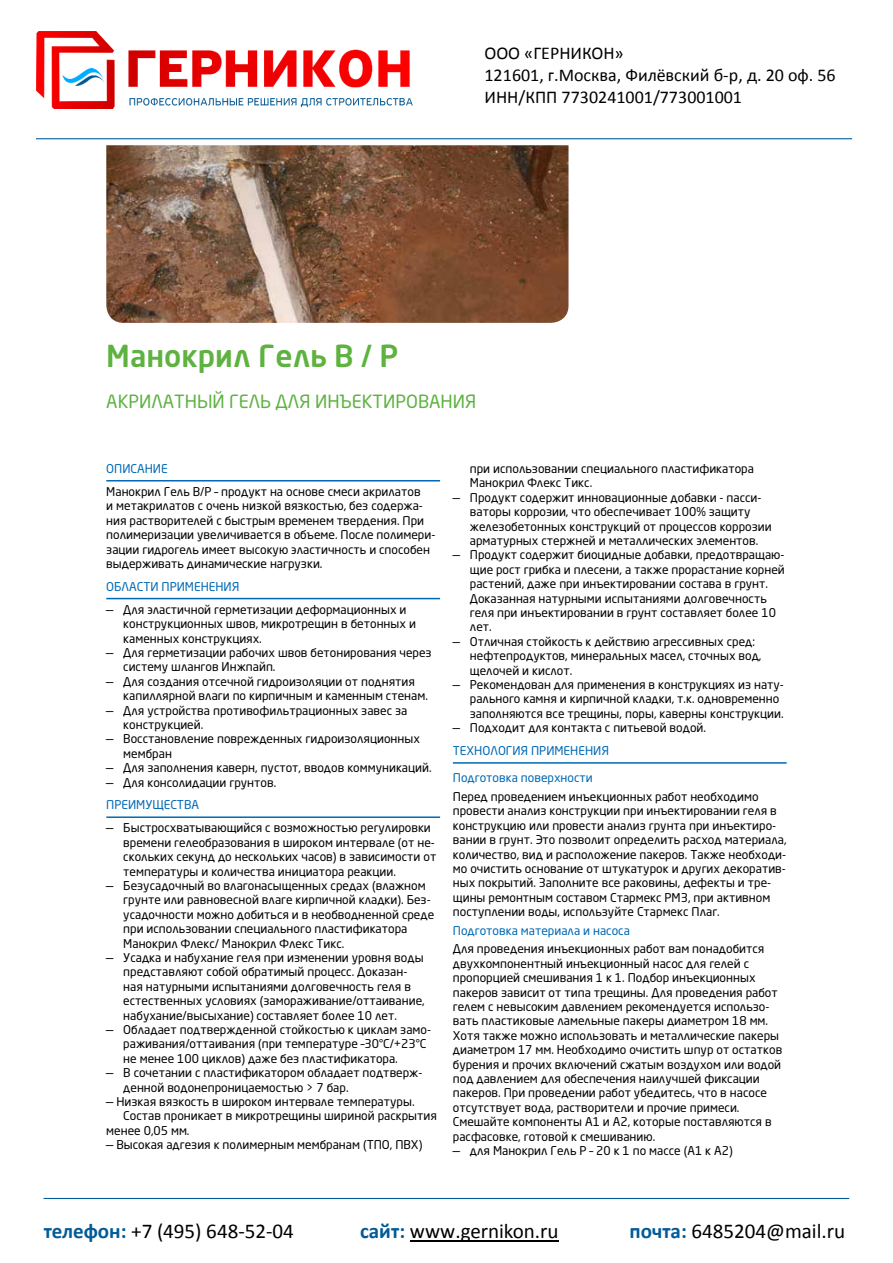
<style>
.page{position:relative;width:893px;height:1263px;background:#fff}
.page>*{position:absolute;margin:0;border:0;box-sizing:border-box;transform-origin:0 0}
.t1{font:500 30px "Neo Sans Pro";color:#5db240}
.t2{font:21px "Calibri";color:#000}
.t3{font:18px/21.9px "Calibri";color:#000}
.t4{font:18px "Neo Sans Pro";color:#5db240}
.t5{font:12px/14.4px "Neo Sans Pro";color:#000}
.t6{font:12px "Neo Sans Pro";color:#0069b4}
.s1{font-weight:700;color:#005b98}
</style>
<div class="page">
<hr style="left:106px;top:480px;width:334px;height:1px;background:#0069b4">
<hr style="left:106px;top:598px;width:334px;height:1px;background:#0069b4">
<hr style="left:106px;top:816px;width:334px;height:2px;background:#0069b4">
<hr style="left:453px;top:762px;width:334px;height:2px;background:#0069b4">
<img style="left:106px;top:145px;width:462px;height:178px">
<img style="left:36px;top:31px;width:377px;height:78px">
<hr style="left:36px;top:138px;width:816px;height:1px;background:#005b98">
<hr style="left:410px;top:1240px;width:148px;height:1px;background:#000">
<hr style="left:44px;top:1198px;width:805px;height:1px;background:#005b98">
<h3 class="t3" style="left:484px;top:43px;width:352px">ООО «ГЕРНИКОН»<br>121601, г.Москва, Филёвский б-р, д. 20 оф. 56<br>ИНН/КПП 7730241001/773001001</h3>
<h1 class="t1" style="left:106px;top:337px;width:294px">Манокрил Гель В / Р</h1>
<h3 class="t4" style="left:106px;top:390px;width:372px">АКРИЛАТНЫЙ ГЕЛЬ ДЛЯ ИНЪЕКТИРОВАНИЯ</h3>
<p class="t6" style="left:106px;top:461px;width:63px">ОПИСАНИЕ</p>
<p class="t5" style="left:106px;top:484px;width:331px">Манокрил Гель В/Р – продукт на основе смеси акрилатов<br>и метакрилатов с очень низкой вязкостью, без содержа&shy;ния растворителей с быстрым временем твердения. При полимеризации увеличивается в объеме. После полимери&shy;зации гидрогель имеет высокую эластичность и способен выдерживать динамические нагрузки.</p>
<p class="t6" style="left:106px;top:579px;width:135px">ОБЛАСТИ ПРИМЕНЕНИЯ</p>
<p class="t5" style="left:123px;top:602px;width:294px;text-indent:-17px">— Для эластичной герметизации деформационных и конструкционных швов, микротрещин в бетонных и каменных конструкциях.</p>
<p class="t5" style="left:123px;top:645px;width:310px;text-indent:-17px">— Для герметизации рабочих швов бетонирования через систему шлангов Инжпайп.</p>
<p class="t5" style="left:123px;top:674px;width:306px;text-indent:-17px">— Для создания отсечной гидроизоляции от поднятия капиллярной влаги по кирпичным и каменным стенам.</p>
<p class="t5" style="left:123px;top:703px;width:286px;text-indent:-17px">— Для устройства противофильтрационных завес за конструкцией.</p>
<p class="t5" style="left:123px;top:731px;width:298px;text-indent:-17px">— Восстановление поврежденных гидроизоляционных мембран</p>
<p class="t5" style="left:106px;top:760px;width:327px">— Для заполнения каверн, пустот, вводов коммуникаций.</p>
<p class="t5" style="left:106px;top:775px;width:171px">— Для консолидации грунтов.</p>
<p class="t6" style="left:106px;top:798px;width:94px">ПРЕИМУЩЕСТВА</p>
<p class="t5" style="left:123px;top:821px;width:315px;text-indent:-17px">— Быстросхватывающийся с возможностью регулировки времени гелеобразования в широком интервале (от не&shy;скольких секунд до нескольких часов) в зависимости от температуры и количества инициатора реакции.</p>
<p class="t5" style="left:123px;top:878px;width:312px;text-indent:-17px">— Безусадочный во влагонасыщенных средах (влажном грунте или равновесной влаге кирпичной кладки). Без&shy;усадочности можно добиться и в необводненной среде при использовании специального пластификатора Манокрил Флекс/ Манокрил Флекс Тикс.</p>
<p class="t5" style="left:123px;top:950px;width:303px;text-indent:-17px">— Усадка и набухание геля при изменении уровня воды представляют собой обратимый процесс. Доказан&shy;ная натурными испытаниями долговечность геля в естественных условиях (замораживание/оттаивание, набухание/высыхание) составляет более 10 лет.</p>
<p class="t5" style="left:123px;top:1022px;width:309px;text-indent:-17px">— Обладает подтвержденной стойкостью к циклам замо&shy;раживания/оттаивания (при температуре –30°С/+23°С не менее 100 циклов) даже без пластификатора.</p>
<p class="t5" style="left:123px;top:1065px;width:301px;text-indent:-17px">— В сочетании с пластификатором обладает подтверж&shy;денной водонепроницаемостью &gt; 7 бар.</p>
<p class="t5" style="left:106px;top:1094px;width:310px">— Низкая вязкость в широком интервале температуры.</p>
<p class="t5" style="left:123px;top:1109px;width:315px">Состав проникает в микротрещины шириной раскрытия</p>
<p class="t5" style="left:106px;top:1123px;width:85px">менее 0,05 мм.</p>
<p class="t5" style="left:106px;top:1137px;width:318px">— Высокая адгезия к полимерным мембранам (ТПО, ПВХ)</p>
<p class="t5" style="left:470px;top:461px;width:286px">при использовании специального пластификатора<br>Манокрил Флекс Тикс.</p>
<p class="t5" style="left:470px;top:490px;width:303px;text-indent:-17px">— Продукт содержит инновационные добавки - пасси&shy;ваторы коррозии, что обеспечивает 100% защиту железобетонных конструкций от процессов коррозии арматурных стержней и металлических элементов.</p>
<p class="t5" style="left:470px;top:548px;width:316px;text-indent:-17px">— Продукт содержит биоцидные добавки, предотвращаю&shy;щие рост грибка и плесени, а также прорастание корней растений, даже при инъектировании состава в грунт.<br>Доказанная натурными испытаниями долговечность геля при инъектировании в грунт составляет более 10 лет.</p>
<p class="t5" style="left:470px;top:634px;width:293px;text-indent:-17px">— Отличная стойкость к действию агрессивных сред: нефтепродуктов, минеральных масел, сточных вод, щелочей и кислот.</p>
<p class="t5" style="left:470px;top:677px;width:316px;text-indent:-17px">— Рекомендован для применения в конструкциях из нату&shy;рального камня и кирпичной кладки, т.к. одновременно заполняются все трещины, поры, каверны конструкции.</p>
<p class="t5" style="left:453px;top:720px;width:255px">— Подходит для контакта с питьевой водой.</p>
<p class="t6" style="left:453px;top:743px;width:158px">ТЕХНОЛОГИЯ ПРИМЕНЕНИЯ</p>
<p class="t6" style="left:453px;top:770px;width:141px">Подготовка поверхности</p>
<p class="t5" style="left:453px;top:789px;width:335px">Перед проведением инъекционных работ необходимо провести анализ конструкции при инъектировании геля в конструкцию или провести анализ грунта при инъектиро&shy;вании в грунт. Это позволит определить расход материала, количество, вид и расположение пакеров. Также необходи&shy;мо очистить основание от штукатурок и других декоратив&shy;ных покрытий. Заполните все раковины, дефекты и тре&shy;щины ремонтным составом Стармекс РМ3, при активном поступлении воды, используйте Стармекс Плаг.</p>
<p class="t6" style="left:453px;top:923px;width:179px">Подготовка материала и насоса</p>
<p class="t5" style="left:453px;top:942px;width:331px">Для проведения инъекционных работ вам понадобится двухкомпонентный инъекционный насос для гелей с пропорцией смешивания 1 к 1. Подбор инъекционных пакеров зависит от типа трещины. Для проведения работ гелем с невысоким давлением рекомендуется использо&shy;вать пластиковые ламельные пакеры диаметром 18 мм.<br>Хотя также можно использовать и металлические пакеры диаметром 17 мм. Необходимо очистить шпур от остатков бурения и прочих включений сжатым воздухом или водой под давлением для обеспечения наилучшей фиксации пакеров. При проведении работ убедитесь, что в насосе отсутствует вода, растворители и прочие примеси.<br>Смешайте компоненты А1 и А2, которые поставляются в расфасовке, готовой к смешиванию.</p>
<p class="t5" style="left:453px;top:1143px;width:281px">— для Манокрил Гель Р – 20 к 1 по массе (А1 к А2)</p>
<h2 class="t2" style="left:44px;top:1222px;width:252px"><span class="s1">телефон:</span> +7 (495) 648-52-04</h2>
<h2 class="t2" style="left:360px;top:1222px;width:200px"><span class="s1">сайт:</span> www.gernikon.ru</h2>
<h2 class="t2" style="left:629px;top:1222px;width:217px"><span class="s1">почта:</span> 6485204@mail.ru</h2>
</div>
